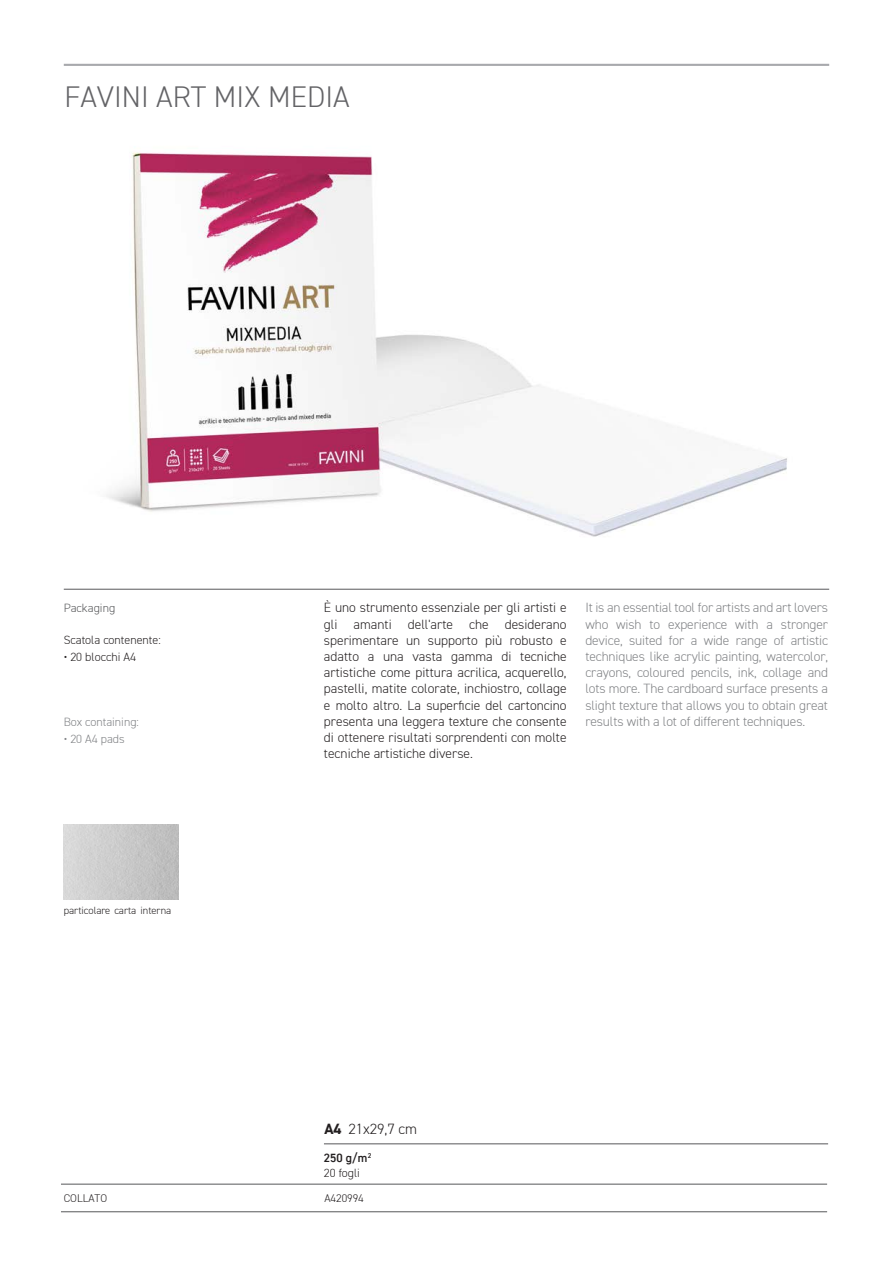
<style>
.page{position:relative;width:893px;height:1263px;background:#fff}
.page>*{position:absolute;margin:0;border:0;box-sizing:border-box;transform-origin:0 0}
.t1{font:300 30px "DIN2014";color:#636366}
.t2{font:300 15px "DIN2014";color:#231f20}
.t3{font:300 13.5px/16.2px "DIN2014";color:#231f20;text-align:justify}
.t4{font:300 13.5px/16.2px "DIN2014";letter-spacing:-.01em;color:#808285;text-align:justify}
.t5{font:300 12.15px "DIN2014";color:#231f20}
.t6{font:300 12.15px "DIN2014";color:#808285}
.t7{font:300 12.15px "DIN2014";color:#57585a}
.t8{font:300 12px/15px "DIN2014";color:#231f20}
.t9{font:300 11.25px "DIN2014";color:#231f20}
.t10{font:300 10.5px "DIN2014";color:#231f20}
.s1{font-weight:700}
.s2{font-weight:600}
</style>
<div class="page">
<img style="left:106px;top:152px;width:681px;height:385px">
<hr style="left:64px;top:64px;width:765px;height:2px;background:#a8a9ad">
<hr style="left:64px;top:589px;width:765px;height:1px;background:#57585a">
<hr style="left:324px;top:1143px;width:504px;height:1px;background:#57585a">
<hr style="left:61px;top:1211px;width:766px;height:1px;background:#57585a">
<hr style="left:61px;top:1184px;width:766px;height:1px;background:#57585a">
<img style="left:64px;top:825px;width:115px;height:74px">
<h1 class="t1" style="left:64px;top:78px;width:287px">FAVINI ART MIX MEDIA</h1>
<p class="t7" style="left:64px;top:600px;width:53px">Packaging</p>
<p class="t5" style="left:64px;top:633px;width:99px">Scatola contenente:</p>
<p class="t5" style="left:64px;top:649px;width:74px">• 20 blocchi A4</p>
<p class="t6" style="left:64px;top:715px;width:77px">Box containing:</p>
<p class="t6" style="left:64px;top:731px;width:62px">• 20 A4 pads</p>
<p class="t10" style="left:64px;top:904px;width:109px">particolare carta interna</p>
<p class="t9" style="left:64px;top:1191px;width:45px">COLLATO</p>
<p class="t3" style="left:324px;top:600px;width:244px">È uno strumento essenziale per gli artisti e gli amanti dell'arte che desiderano sperimentare un supporto più robusto e adatto a una vasta gamma di tecniche artistiche come pittura acrilica, acquerello, pastelli, matite colorate, inchiostro, collage e molto altro. La superficie del cartoncino presenta una leggera texture che consente di ottenere risultati sorprendenti con molte tecniche artistiche diverse.</p>
<p class="t4" style="left:585px;top:600px;width:244px">It is an essential tool for artists and art lovers who wish to experience with a stronger device, suited for a wide range of artistic techniques like acrylic painting, watercolor, crayons, coloured pencils, ink, collage and lots more. The cardboard surface presents a slight texture that allows you to obtain great results with a lot of different techniques.</p>
<p class="t2" style="left:324px;top:1119px;width:94px"><span class="s1">A4</span> 21x29,7 cm</p>
<p class="t8" style="left:324px;top:1150px;width:49px"><span class="s2">250 g/m</span><sup>2<br></sup>20 fogli</p>
<p class="t9" style="left:324px;top:1191px;width:41px">A420994</p>
</div>
